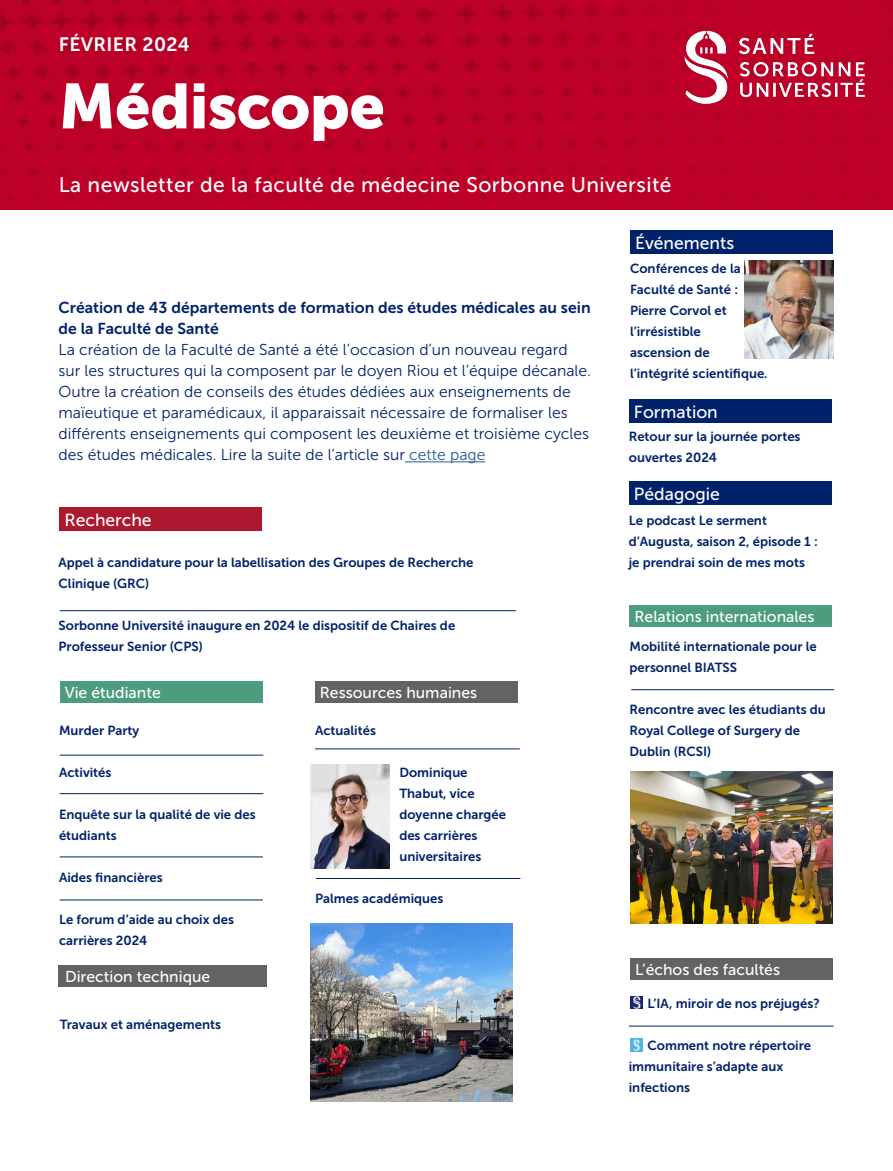
<style>
.page{position:relative;width:893px;height:1171px;background:#fff}
.page>*{position:absolute;margin:0;border:0;box-sizing:border-box;transform-origin:0 0}
.TitreMediscope{font:63px "Museo Sans 900";letter-spacing:-.01em;color:#fff}
.soustitreMédiscope{font:21px "Museo Sans 500";letter-spacing:.02em;color:#fff}
.DATE{font:19.25px "Museo Sans 700";letter-spacing:.02em;color:#fff}
.rubrique_Formation{font:17.5px "Museo Sans 500";color:#fff}
.rubrique_recherche{font:17.5px "Museo Sans 500";color:#fff}
.Med-_text_courant{font:15.75px/21px "Museo Sans 300";color:#00226a}
.Med-_text_courant-2{font:15.75px/21px "Museo Sans 700";color:#00226a}
.rubriqueRH{font:15.75px "Museo Sans 500";color:#fff}
.rubrique_RI{font:15.75px "Museo Sans 500";color:#fff}
.Chapô{font:13.12px/21px "Museo Sans 700";color:#00226a}
.s1{color:#275b9b}
</style>
<div class="page">
<img style="left:0;top:0;width:893px;height:209px">
<img style="left:670px;top:17px;width:210px;height:99px">
<div style="left:60px;top:508px;width:202px;height:23px;background:#ac182f"></div>
<div style="left:58px;top:965px;width:209px;height:22px;background:#646363"></div>
<div style="left:630px;top:605px;width:202px;height:22px;background:#4b9d7e"></div>
<div style="left:60px;top:681px;width:203px;height:22px;background:#4b9d7e"></div>
<div style="left:315px;top:681px;width:203px;height:21px;background:#646363"></div>
<div style="left:629px;top:399px;width:203px;height:23px;background:#00226a"></div>
<div style="left:629px;top:482px;width:203px;height:23px;background:#00226a"></div>
<img style="left:744px;top:260px;width:89px;height:98px">
<hr style="left:60px;top:610px;width:456px;height:1px;background:#00226a">
<div style="left:630px;top:958px;width:203px;height:22px;background:#646363"></div>
<svg style="left:630px;top:996px;width:12px;height:12px"></svg>
<svg style="left:630px;top:1039px;width:12px;height:12px"></svg>
<div style="left:630px;top:231px;width:203px;height:23px;background:#00226a"></div>
<hr style="left:405px;top:461px;width:80px;height:1px;background:#275b9b">
<hr style="left:60px;top:755px;width:203px;height:1px;background:#00226a">
<hr style="left:60px;top:793px;width:203px;height:1px;background:#00226a">
<hr style="left:60px;top:856px;width:203px;height:1px;background:#00226a">
<hr style="left:60px;top:899px;width:203px;height:1px;background:#00226a">
<hr style="left:631px;top:689px;width:203px;height:1px;background:#00226a">
<hr style="left:629px;top:1026px;width:204px;height:1px;background:#00226a">
<img style="left:630px;top:771px;width:203px;height:152px">
<img style="left:310px;top:765px;width:79px;height:103px">
<hr style="left:315px;top:748px;width:205px;height:1px;background:#00226a">
<hr style="left:316px;top:878px;width:204px;height:1px;background:#00226a">
<img style="left:310px;top:924px;width:203px;height:177px">
<p class="DATE" style="left:59px;top:34px;width:133px">FÉVRIER 2024</p>
<p class="TitreMediscope" style="left:59px;top:71px;width:328px">Médiscope</p>
<p class="soustitreMédiscope" style="left:59px;top:173px;width:614px">La newsletter de la faculté de médecine Sorbonne Université</p>
<p class="Med-_text_courant-2" style="left:59px;top:297px;width:534px">Création de 43 départements de formation des études médicales au sein de la Faculté de Santé</p>
<p class="Med-_text_courant" style="left:59px;top:339px;width:534px">La création de la Faculté de Santé a été l’occasion d’un nouveau regard sur les structures qui la composent par le doyen Riou et l’équipe décanale.<br>Outre la création de conseils des études dédiées aux enseignements de maïeutique et paramédicaux, il apparaissait nécessaire de formaliser les différents enseignements qui composent les deuxième et troisième cycles des études médicales. Lire la suite de l’article sur <span class="s1">cette page</span></p>
<p class="rubrique_recherche" style="left:65px;top:510px;width:89px">Recherche</p>
<p class="Chapô" style="left:59px;top:552px;width:416px">Appel à candidature pour la labellisation des Groupes de Recherche<br>Clinique (GRC)</p>
<p class="Chapô" style="left:59px;top:615px;width:398px">Sorbonne Université inaugure en 2024 le dispositif de Chaires de<br>Professeur Senior (CPS)</p>
<p class="rubrique_RI" style="left:65px;top:684px;width:98px">Vie étudiante</p>
<p class="rubriqueRH" style="left:320px;top:683px;width:159px">Ressources humaines</p>
<p class="Chapô" style="left:59px;top:720px;width:82px">Murder Party</p>
<p class="Chapô" style="left:59px;top:762px;width:54px">Activités</p>
<p class="Chapô" style="left:59px;top:804px;width:198px">Enquête sur la qualité de vie des étudiants</p>
<p class="Chapô" style="left:59px;top:867px;width:105px">Aides financières</p>
<p class="Chapô" style="left:59px;top:909px;width:177px">Le forum d’aide au choix des carrières 2024</p>
<p class="rubriqueRH" style="left:65px;top:968px;width:147px">Direction technique</p>
<p class="Chapô" style="left:60px;top:1014px;width:163px">Travaux et aménagements</p>
<p class="Chapô" style="left:315px;top:720px;width:62px">Actualités</p>
<p class="Chapô" style="left:399px;top:762px;width:108px">Dominique<br>Thabut, vice doyenne chargée des carrières universitaires</p>
<p class="Chapô" style="left:315px;top:888px;width:130px">Palmes académiques</p>
<p class="rubrique_Formation" style="left:635px;top:233px;width:100px">Événements</p>
<p class="Chapô" style="left:630px;top:258px;width:139px">Conférences de la<br>Faculté de Santé :<br>Pierre Corvol et l’irrésistible<br>ascension de l’intégrité scientifique.</p>
<p class="rubrique_Formation" style="left:634px;top:402px;width:85px">Formation</p>
<p class="Chapô" style="left:629px;top:426px;width:173px">Retour sur la journée portes ouvertes 2024</p>
<p class="rubrique_Formation" style="left:634px;top:484px;width:87px">Pédagogie</p>
<p class="Chapô" style="left:629px;top:510px;width:191px">Le podcast Le serment d’Augusta, saison 2, épisode 1 : je prendrai soin de mes mots</p>
<p class="rubrique_RI" style="left:634px;top:608px;width:181px">Relations internationales</p>
<p class="Chapô" style="left:630px;top:636px;width:189px">Mobilité internationale pour le personnel BIATSS</p>
<p class="Chapô" style="left:630px;top:699px;width:198px">Rencontre avec les étudiants du<br>Royal College of Surgery de<br>Dublin (RCSI)</p>
<p class="rubriqueRH" style="left:635px;top:961px;width:146px">L’échos des facultés</p>
<p class="Chapô" style="left:647px;top:993px;width:174px">L’IA, miroir de nos préjugés?</p>
<p class="Chapô" style="left:629px;top:1035px;width:184px;text-indent:19px">Comment notre répertoire immunitaire s’adapte aux infections</p>
</div>
